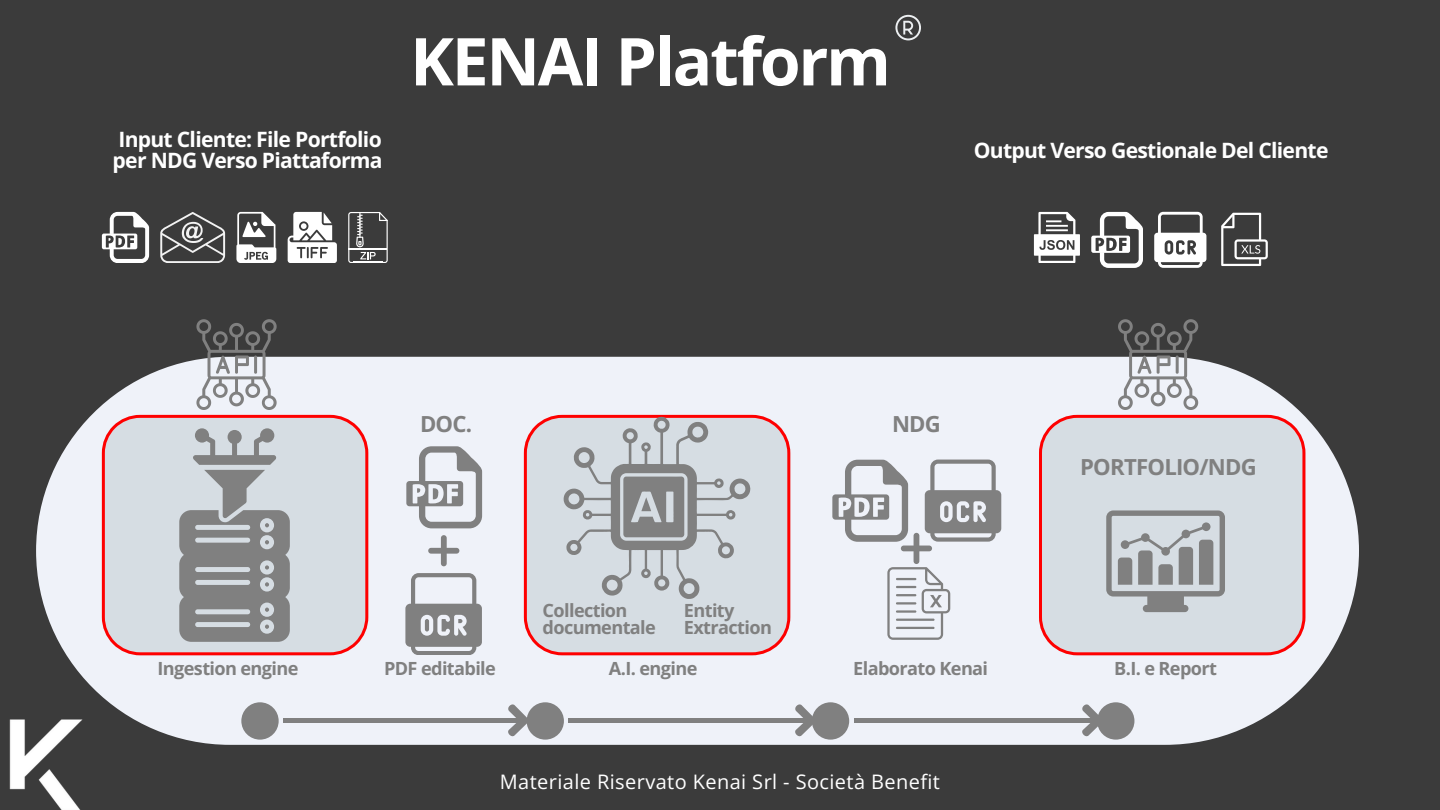
<style>
.page{position:relative;width:1440px;height:810px;background:#3b3b3b}
.page>*{position:absolute;margin:0;border:0;box-sizing:border-box;transform-origin:0 0}
.t1{font:700 66px "Open Sans";letter-spacing:-.035em;color:#fff}
.t2{font:700 22.1px "Open Sans";letter-spacing:-.035em;color:#808080}
.t3{font:700 21.1px/20.2px "Open Sans";letter-spacing:-.035em;color:#fff}
.t4{font:20px "Open Sans";letter-spacing:.02em;color:#fff}
.t5{font:700 18.1px/17.3px "Open Sans";letter-spacing:-.035em;color:#808080}
</style>
<div class="page">
<div style="left:36px;top:357px;width:1323px;height:388px;background:#eff2f9;border-radius:194px"></div>
<img style="left:9px;top:719px;width:74px;height:91px">
<svg style="left:102px;top:415px;width:266px;height:240px;background:#d9ccd2"></svg>
<div style="left:195px;top:428px;width:14px;height:15px;background:#808080;border-radius:50%"></div>
<svg style="left:179px;top:435px;width:111px;height:207px;background:#a0a3a5"></svg>
<div style="left:260px;top:428px;width:14px;height:15px;background:#808080;border-radius:50%"></div>
<div style="left:232px;top:439px;width:5px;height:21px;background:#808080;border-radius:3px"></div>
<div style="left:228px;top:430px;width:14px;height:14px;background:#808080;border-radius:50%"></div>
<svg style="left:160px;top:212px;width:65px;height:51px"></svg>
<svg style="left:895px;top:15px;width:26px;height:25px"></svg>
<svg style="left:102px;top:212px;width:47px;height:51px"></svg>
<svg style="left:236px;top:212px;width:40px;height:51px"></svg>
<svg style="left:288px;top:212px;width:49px;height:51px"></svg>
<svg style="left:348px;top:212px;width:40px;height:51px"></svg>
<hr style="left:359px;top:212px;width:2px;height:26px;background:#fff">
<svg style="left:406px;top:446px;width:76px;height:82px"></svg>
<svg style="left:405px;top:573px;width:77px;height:82px"></svg>
<hr style="left:425px;top:619px;width:4px;height:13px;background:#808080;border-radius:2px">
<svg style="left:428px;top:535px;width:31px;height:31px"></svg>
<svg style="left:524px;top:415px;width:266px;height:240px;background:#dacbd1"></svg>
<svg style="left:564px;top:417px;width:186px;height:182px;background:#bec2c6"></svg>
<svg style="left:832px;top:460px;width:169px;height:180px"></svg>
<svg style="left:944px;top:505px;width:4px;height:13px"></svg>
<svg style="left:1034px;top:212px;width:46px;height:51px"></svg>
<svg style="left:1091px;top:212px;width:52px;height:56px"></svg>
<svg style="left:1154px;top:212px;width:52px;height:56px"></svg>
<svg style="left:1221px;top:213px;width:47px;height:53px"></svg>
<svg style="left:1039px;top:415px;width:266px;height:240px;background:#d8d1d7"></svg>
<svg style="left:1106px;top:510px;width:119px;height:102px;background:#afb2b6"></svg>
<svg style="left:196px;top:319px;width:81px;height:91px"></svg>
<div style="left:854px;top:718px;width:238px;height:5px;background:#808080"></div>
<div style="left:569px;top:718px;width:238px;height:5px;background:#808080"></div>
<div style="left:284px;top:718px;width:238px;height:5px;background:#808080"></div>
<div style="left:241px;top:702px;width:38px;height:38px;background:#808080;border-radius:50%"></div>
<div style="left:527px;top:702px;width:37px;height:38px;background:#808080;border-radius:50%"></div>
<div style="left:812px;top:702px;width:37px;height:38px;background:#808080;border-radius:50%"></div>
<div style="left:1097px;top:702px;width:37px;height:38px;background:#808080;border-radius:50%"></div>
<svg style="left:1082px;top:704px;width:22px;height:33px"></svg>
<svg style="left:795px;top:704px;width:22px;height:33px"></svg>
<svg style="left:508px;top:704px;width:22px;height:33px"></svg>
<svg style="left:1118px;top:319px;width:80px;height:91px"></svg>
<h3 class="t3" style="left:113px;top:129px;width:272px">Input Cliente: File Portfolio per NDG Verso Piattaforma</h3>
<p class="t1" style="left:410px;top:15px;width:482px">KENAI Platform</p>
<p class="t3" style="left:974px;top:139px;width:356px">Output Verso Gestionale Del Cliente</p>
<p class="t2" style="left:420px;top:408px;width:54px">DOC.</p>
<p class="t5" style="left:543px;top:601px;width:115px">Collection documentale</p>
<p class="t5" style="left:684px;top:601px;width:90px">Entity<br>Extraction</p>
<p class="t2" style="left:892px;top:408px;width:50px">NDG</p>
<p class="t2" style="left:1080px;top:451px;width:178px">PORTFOLIO/NDG</p>
<p class="t5" style="left:158px;top:660px;width:142px">Ingestion engine</p>
<h3 class="t5" style="left:384px;top:660px;width:113px">PDF editabile</h3>
<p class="t5" style="left:609px;top:660px;width:90px">A.I. engine</p>
<p class="t5" style="left:853px;top:660px;width:136px">Elaborato Kenai</p>
<p class="t4" style="left:500px;top:768px;width:442px">Materiale Riservato Kenai Srl - Società Benefit</p>
<p class="t5" style="left:1114px;top:659px;width:104px">B.I. e Report</p>
</div>
